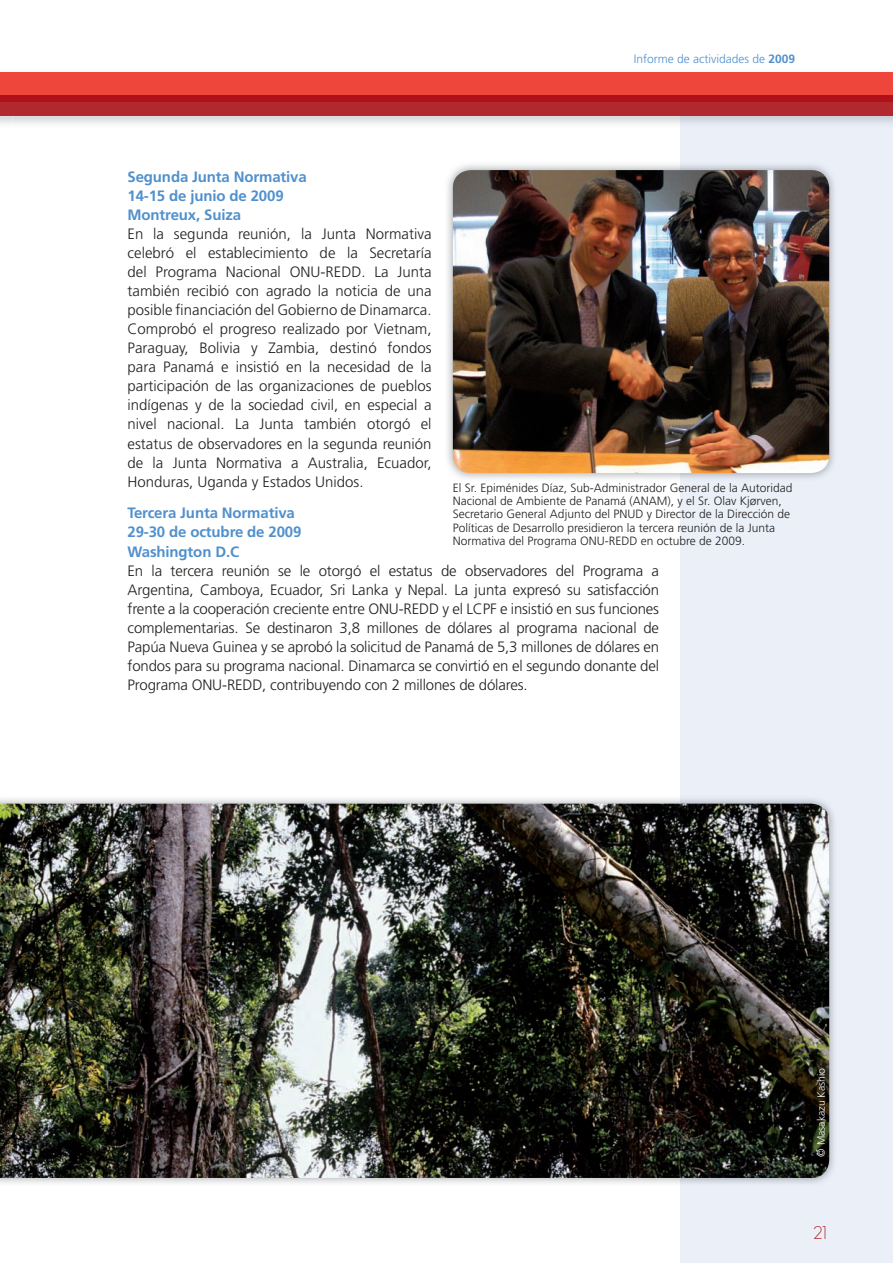
<style>
.page{position:relative;width:893px;height:1263px;background:#fff}
.page>*{position:absolute;margin:0;border:0;box-sizing:border-box;transform-origin:0 0}
.t1{font:300 18px "Geosans";color:#b1292f}
.t2{font:300 15px/19px "Frutiger";letter-spacing:-.005em;color:#231f20;text-align:justify}
.t3{font:700 15px/19px "Frutiger";letter-spacing:-.01em;color:#5090cc}
.t4{font:300 12px/13.2px "Frutiger";color:#231f20}
.t5{font:300 12px "Frutiger";color:#5090cc}
.t6{font:300 10.5px "Frutiger";color:#fff}
.s1{font-weight:700}
</style>
<div class="page">
<div style="left:680px;top:101px;width:213px;height:1162px;background:#ebf0f8"></div>
<div style="left:0;top:72px;width:893px;height:44px;background:#b1292f"></div>
<div style="left:0;top:72px;width:893px;height:30px;background:#b01119"></div>
<div style="left:0;top:72px;width:893px;height:23px;background:#ef463b"></div>
<img style="left:447px;top:164px;width:387px;height:315px">
<img style="left:453px;top:170px;width:376px;height:303px;border-radius:18px">
<img style="left:0;top:799px;width:834px;height:385px">
<img style="left:0;top:804px;width:829px;height:374px">
<p class="t5" style="left:634px;top:54px;width:163px">Informe de actividades de <span class="s1">2009</span></p>
<p class="t3" style="left:128px;top:168px;width:181px">Segunda Junta Normativa<br>14-15 de junio de 2009<br>Montreux, Suiza</p>
<p class="t2" style="left:128px;top:225px;width:306px">En la segunda reunión, la Junta Normativa celebró el establecimiento de la Secretaría del Programa Nacional ONU-REDD. La Junta también recibió con agrado la noticia de una posible financiación del Gobierno de Dinamarca.<br>Comprobó el progreso realizado por Vietnam, Paraguay, Bolivia y Zambia, destinó fondos para Panamá e insistió en la necesidad de la participación de las organizaciones de pueblos indígenas y de la sociedad civil, en especial a nivel nacional. La Junta también otorgó el estatus de observadores en la segunda reunión de la Junta Normativa a Australia, Ecuador, Honduras, Uganda y Estados Unidos.</p>
<p class="t3" style="left:128px;top:505px;width:175px">Tercera Junta Normativa<br>29-30 de octubre de 2009<br>Washington D.C</p>
<p class="t2" style="left:128px;top:562px;width:533px">En la tercera reunión se le otorgó el estatus de observadores del Programa a Argentina, Camboya, Ecuador, Sri Lanka y Nepal. La junta expresó su satisfacción frente a la cooperación creciente entre ONU-REDD y el LCPF e insistió en sus funciones complementarias. Se destinaron 3,8 millones de dólares al programa nacional de Papúa Nueva Guinea y se aprobó la solicitud de Panamá de 5,3 millones de dólares en fondos para su programa nacional. Dinamarca se convirtió en el segundo donante del Programa ONU-REDD, contribuyendo con 2 millones de dólares.</p>
<p class="t4" style="left:453px;top:482px;width:341px">El Sr. Epiménides Díaz, Sub-Administrador General de la Autoridad Nacional de Ambiente de Panamá (ANAM), y el Sr. Olav Kjørven, Secretario General Adjunto del PNUD y Director de la Dirección de Políticas de Desarrollo presidieron la tercera reunión de la Junta Normativa del Programa ONU-REDD en octubre de 2009.</p>
<p class="t6" style="left:817px;top:1157px;width:90px;rotate:-90deg">© Masakazu Kashio</p>
<p class="t1" style="left:813px;top:1223px;width:18px">21</p>
</div>
